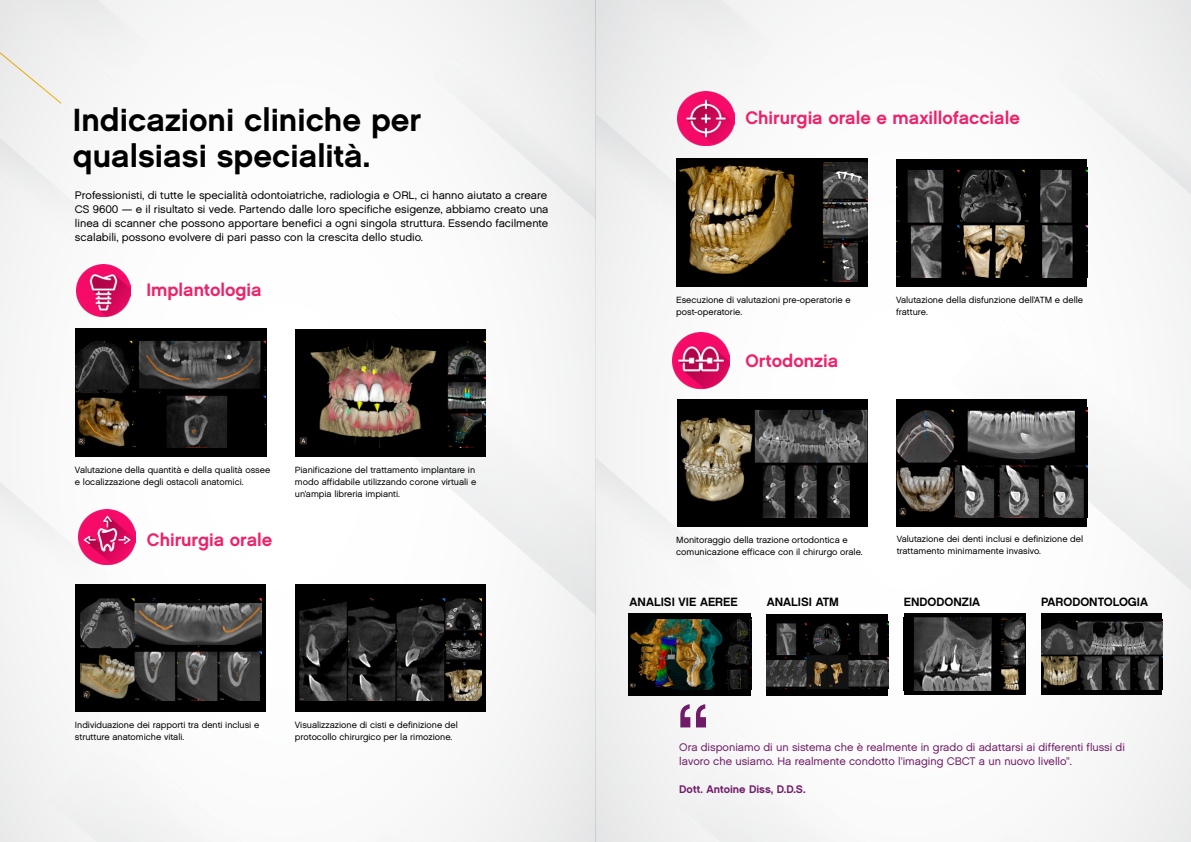
<style>
.page{position:relative;width:1191px;height:842px;background:#fff}
.page>*{position:absolute;margin:0;border:0;box-sizing:border-box;transform-origin:0 0}
.t1{font:100px "Chalet London Nineteen Sixty";color:#701b68}
.t2{font:32px/36px "Chalet New York Nineteen Sixty";color:#000}
.t3{font:18px "Chalet New York Nineteen Sixty";color:#ed236b}
.t4{font:12px "Chalet New York Nineteen Sixty";color:#000}
.t5{font:11px/14px "Chalet London Nineteen Sixty";color:#000;text-align:justify}
.t6{font:11px/14px "Chalet London Nineteen Sixty";color:#701b68}
.t7{font:11px "Chalet New York Nineteen Sixty";color:#701b68}
.t8{font:9px/12px "Chalet London Nineteen Sixty";color:#000}
</style>
<div class="page">
<div style="left:0;top:0;width:595px;height:842px;background:#f9fafa"></div>
<svg style="left:482px;top:0;width:113px;height:254px"></svg>
<div style="left:595px;top:0;width:596px;height:842px;background:#f8f8f8"></div>
<div style="left:75px;top:328px;width:191px;height:129px;background:#000"></div>
<img style="left:76px;top:340px;width:190px;height:108px">
<div style="left:75px;top:584px;width:191px;height:128px;background:#000"></div>
<img style="left:80px;top:597px;width:181px;height:103px">
<div style="left:295px;top:584px;width:191px;height:128px;background:#000"></div>
<img style="left:300px;top:597px;width:181px;height:103px">
<div style="left:295px;top:329px;width:191px;height:128px;background:#000"></div>
<img style="left:299px;top:340px;width:186px;height:107px">
<div style="left:1041px;top:614px;width:121px;height:81px;background:#000"></div>
<img style="left:1041px;top:620px;width:121px;height:69px">
<div style="left:896px;top:159px;width:191px;height:128px;background:#000"></div>
<img style="left:896px;top:169px;width:191px;height:108px">
<div style="left:896px;top:399px;width:191px;height:128px;background:#000"></div>
<img style="left:896px;top:409px;width:191px;height:108px">
<div style="left:677px;top:399px;width:190px;height:128px;background:#000"></div>
<img style="left:680px;top:409px;width:187px;height:108px">
<div style="left:766px;top:614px;width:122px;height:81px;background:#000"></div>
<img style="left:766px;top:622px;width:122px;height:66px">
<svg style="left:904px;top:613px;width:121px;height:82px"></svg>
<img style="left:904px;top:618px;width:121px;height:72px">
<div style="left:676px;top:158px;width:191px;height:129px;background:#000"></div>
<img style="left:679px;top:162px;width:188px;height:120px">
<div style="left:628px;top:613px;width:123px;height:83px;background:#000"></div>
<img style="left:630px;top:618px;width:121px;height:72px">
<svg style="left:0;top:0;width:125px;height:197px"></svg>
<img style="left:76px;top:264px;width:54px;height:53px">
<img style="left:79px;top:509px;width:56px;height:56px">
<img style="left:672px;top:332px;width:57px;height:56px">
<img style="left:677px;top:92px;width:57px;height:53px">
<h2 class="t2" style="left:73px;top:101px;width:350px">Indicazioni cliniche per qualsiasi specialità.</h2>
<p class="t5" style="left:75px;top:188px;width:475px">Professionisti, di tutte le specialità odontoiatriche, radiologia e ORL, ci hanno aiutato a creare CS 9600 — e il risultato si vede. Partendo dalle loro specifiche esigenze, abbiamo creato una linea di scanner che possono apportare benefici a ogni singola struttura. Essendo facilmente scalabili, possono evolvere di pari passo con la crescita dello studio.</p>
<h3 class="t3" style="left:146px;top:278px;width:117px">Implantologia</h3>
<p class="t8" style="left:75px;top:464px;width:197px">Valutazione della quantità e della qualità ossee e localizzazione degli ostacoli anatomici.</p>
<h3 class="t3" style="left:147px;top:528px;width:127px">Chirurgia orale</h3>
<p class="t8" style="left:295px;top:463px;width:183px">Pianificazione del trattamento implantare in modo affidabile utilizzando corone virtuali e un’ampia libreria impianti.</p>
<p class="t8" style="left:75px;top:719px;width:186px">Individuazione dei rapporti tra denti inclusi e strutture anatomiche vitali.</p>
<p class="t8" style="left:295px;top:719px;width:164px">Visualizzazione di cisti e definizione del protocollo chirurgico per la rimozione.</p>
<h3 class="t3" style="left:745px;top:106px;width:276px">Chirurgia orale e maxillofacciale</h3>
<p class="t8" style="left:676px;top:293px;width:176px">Esecuzione di valutazioni pre-operatorie e post-operatorie.</p>
<p class="t8" style="left:896px;top:293px;width:188px">Valutazione della disfunzione dell’ATM e delle fratture.</p>
<h3 class="t3" style="left:745px;top:349px;width:94px">Ortodonzia</h3>
<p class="t8" style="left:676px;top:534px;width:188px">Monitoraggio della trazione ortodontica e comunicazione efficace con il chirurgo orale.</p>
<p class="t8" style="left:896px;top:533px;width:188px">Valutazione dei denti inclusi e definizione del trattamento minimamente invasivo.</p>
<h3 class="t4" style="left:629px;top:594px;width:110px">ANALISI VIE AEREE</h3>
<h3 class="t4" style="left:766px;top:594px;width:74px">ANALISI ATM</h3>
<h3 class="t4" style="left:904px;top:594px;width:78px">ENDODONZIA</h3>
<h3 class="t4" style="left:1041px;top:594px;width:109px">PARODONTOLOGIA</h3>
<h1 class="t1" style="left:676px;top:678px;width:35px">“</h1>
<p class="t6" style="left:679px;top:740px;width:447px">Ora disponiamo di un sistema che è realmente in grado di adattarsi ai differenti flussi di lavoro che usiamo. Ha realmente condotto l’imaging CBCT a un nuovo livello”.</p>
<p class="t7" style="left:679px;top:782px;width:128px">Dott. Antoine Diss, D.D.S.</p>
</div>
